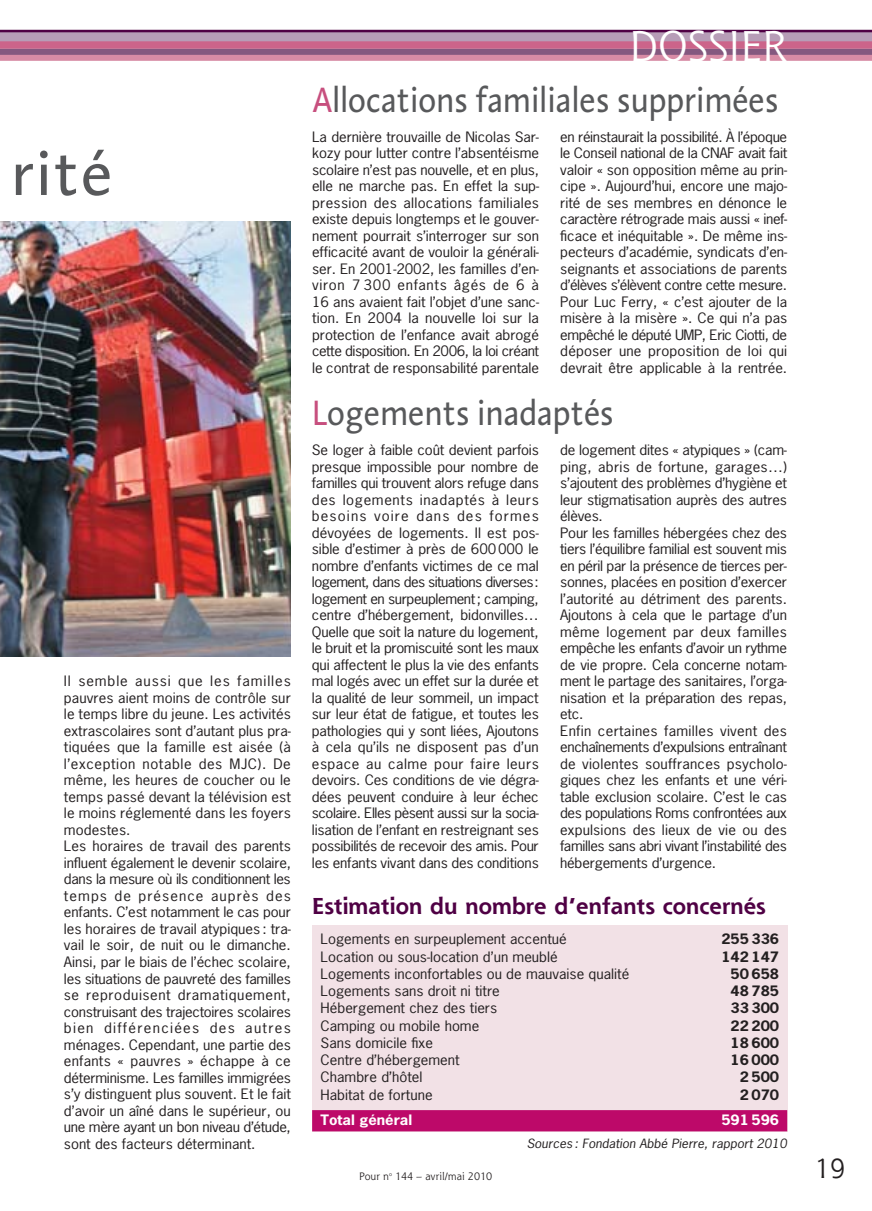
<style>
.page{position:relative;width:872px;height:1211px;background:#fff}
.page>*{position:absolute;margin:0;border:0;box-sizing:border-box;transform-origin:0 0}
.t1{font:63px "Aroma LT";color:#58595b}
.t2{font:42px "Shannon";color:#fff}
.t3{font:36px "Aroma LT";letter-spacing:-.015em;color:#58595b;scale:.9 1}
.t4{font:27px "Shannon";color:#231f20}
.t5{font:700 22.5px "Shannon";color:#4f0044}
.t6{font:13.5px/16.5px "News Gothic";letter-spacing:-.005em;color:#231f20;text-align:justify;scale:1.1 1}
.t7{font:700 13.5px "News Gothic";color:#231f20;scale:1.1 1}
.t8{font:700 13.5px "News Gothic";color:#fff;scale:1.1 1}
.t9{font:italic 12px "News Gothic";color:#231f20;scale:1.1 1}
.t10{font:10.5px "Shannon";color:#231f20}
.s1{color:#c74f7e}
</style>
<div class="page">
<div style="left:1px;top:30px;width:871px;height:12px;background:#4f0044"></div>
<div style="left:1px;top:40px;width:871px;height:9px;background:#cc648a"></div>
<svg style="left:1px;top:49px;width:871px;height:6px;fill:#84587f"></svg>
<div style="left:1px;top:32px;width:871px;height:9px;background:#b79db7"></div>
<div style="left:1px;top:55px;width:871px;height:6px;background:#d78ba5"></div>
<div style="left:312px;top:925px;width:475px;height:206px;background:#f2e1e6"></div>
<div style="left:312px;top:1110px;width:475px;height:21px;background:#bd0969"></div>
<img style="left:1px;top:221px;width:290px;height:435px">
<h1 class="t1" style="left:11px;top:149px;width:103px">rité</h1>
<p class="t6" style="left:64px;top:674px;width:208px;text-align:left">Il semble aussi que les familles pauvres aient moins de contrôle sur le temps libre du jeune. Les activités extrascolaires sont d’autant plus pra&shy;tiquées que la famille est aisée (à l’exception notable des MJC). De même, les heures de coucher ou le temps passé devant la télévision est le moins réglementé dans les foyers modestes.<br>Les horaires de travail des parents influent également le devenir scolaire, dans la mesure où ils conditionnent les temps de présence auprès des enfants. C’est notamment le cas pour les horaires de travail atypiques : tra&shy;vail le soir, de nuit ou le dimanche.<br>Ainsi, par le biais de l’échec scolaire, les situations de pauvreté des familles se reproduisent dramatiquement, construisant des trajectoires scolaires bien différenciées des autres ménages. Cependant, une partie des enfants « pauvres » échappe à ce déterminisme. Les familles immigrées s’y distinguent plus souvent. Et le fait d’avoir un aîné dans le supérieur, ou une mère ayant un bon niveau d’étude, sont des facteurs déterminant.</p>
<h2 class="t2" style="left:629px;top:29px;width:159px">DOSSIER</h2>
<h3 class="t3" style="left:312px;top:86px;width:520px"><span class="s1">A</span>llocations familiales supprimées</h3>
<p class="t6" style="left:312px;top:129px;width:208px">La dernière trouvaille de Nicolas Sar&shy;kozy pour lutter contre l’absentéisme scolaire n’est pas nouvelle, et en plus, elle ne marche pas. En effet la sup&shy;pression des allocations familiales existe depuis longtemps et le gouver&shy;nement pourrait s’interroger sur son efficacité avant de vouloir la générali&shy;ser. En 2001-2002, les familles d’en&shy;viron 7 300 enfants âgés de 6 à 16 ans avaient fait l’objet d’une sanc&shy;tion. En 2004 la nouvelle loi sur la protection de l’enfance avait abrogé cette disposition. En 2006, la loi créant le contrat de responsabilité parentale</p>
<p class="t6" style="left:560px;top:129px;width:208px">en réinstaurait la possibilité. À l’époque le Conseil national de la CNAF avait fait valoir « son opposition même au prin&shy;cipe ». Aujourd’hui, encore une majo&shy;rité de ses membres en dénonce le caractère rétrograde mais aussi « inef&shy;ficace et inéquitable ». De même ins&shy;pecteurs d’académie, syndicats d’en&shy;seignants et associations de parents d’élèves s’élèvent contre cette mesure.<br>Pour Luc Ferry, « c’est ajouter de la misère à la misère ». Ce qui n’a pas empêché le député UMP, Eric Ciotti, de déposer une proposition de loi qui devrait être applicable à la rentrée.</p>
<h3 class="t3" style="left:312px;top:399px;width:337px"><span class="s1">L</span>ogements inadaptés</h3>
<p class="t6" style="left:312px;top:443px;width:208px">Se loger à faible coût devient parfois presque impossible pour nombre de familles qui trouvent alors refuge dans des logements inadaptés à leurs besoins voire dans des formes dévoyées de logements. Il est pos&shy;sible d’estimer à près de 600000 le nombre d’enfants victimes de ce mal logement, dans des situations diverses: logement en surpeuplement; camping, centre d’hébergement, bidonvilles… Quelle que soit la nature du logement, le bruit et la promiscuité sont les maux qui affectent le plus la vie des enfants mal logés avec un effet sur la durée et la qualité de leur sommeil, un impact sur leur état de fatigue, et toutes les pathologies qui y sont liées, Ajoutons à cela qu’ils ne disposent pas d’un espace au calme pour faire leurs devoirs. Ces conditions de vie dégra&shy;dées peuvent conduire à leur échec scolaire. Elles pèsent aussi sur la socia&shy;lisation de l’enfant en restreignant ses possibilités de recevoir des amis. Pour les enfants vivant dans des conditions</p>
<p class="t6" style="left:560px;top:443px;width:208px;text-align:left">de logement dites « atypiques » (cam&shy;ping, abris de fortune, garages…) s’ajoutent des problèmes d’hygiène et leur stigmatisation auprès des autres élèves.<br>Pour les familles hébergées chez des tiers l’équilibre familial est souvent mis en péril par la présence de tierces per&shy;sonnes, placées en position d’exercer l’autorité au détriment des parents.<br>Ajoutons à cela que le partage d’un même logement par deux familles empêche les enfants d’avoir un rythme de vie propre. Cela concerne notam&shy;ment le partage des sanitaires, l’orga&shy;nisation et la préparation des repas, etc.<br>Enfin certaines familles vivent des enchaînements d’expulsions entraînant de violentes souffrances psycholo&shy;giques chez les enfants et une véri&shy;table exclusion scolaire. C’est le cas des populations Roms confrontées aux expulsions des lieux de vie ou des familles sans abri vivant l’instabilité des hébergements d’urgence.</p>
<h3 class="t5" style="left:312px;top:897px;width:455px">Estimation du nombre d’enfants concernés</h3>
<p class="t6" style="left:320px;top:932px;width:225px">Logements en surpeuplement accentué</p>
<p class="t7" style="left:721px;top:934px;width:54px">255 336</p>
<p class="t6" style="left:320px;top:949px;width:217px">Location ou sous-location d’un meublé</p>
<p class="t7" style="left:721px;top:951px;width:54px">142 147</p>
<p class="t6" style="left:320px;top:966px;width:282px">Logements inconfortables ou de mauvaise qualité</p>
<p class="t7" style="left:730px;top:968px;width:46px">50 658</p>
<p class="t6" style="left:320px;top:984px;width:164px">Logements sans droit ni titre</p>
<p class="t7" style="left:730px;top:985px;width:46px">48 785</p>
<p class="t6" style="left:320px;top:1001px;width:162px">Hébergement chez des tiers</p>
<p class="t7" style="left:730px;top:1003px;width:46px">33 300</p>
<p class="t6" style="left:320px;top:1018px;width:146px">Camping ou mobile home</p>
<p class="t7" style="left:730px;top:1020px;width:46px">22 200</p>
<p class="t6" style="left:320px;top:1035px;width:104px">Sans domicile fixe</p>
<p class="t7" style="left:730px;top:1037px;width:46px">18 600</p>
<p class="t6" style="left:320px;top:1053px;width:128px">Centre d’hébergement</p>
<p class="t7" style="left:730px;top:1054px;width:46px">16 000</p>
<p class="t6" style="left:320px;top:1070px;width:94px">Chambre d’hôtel</p>
<p class="t7" style="left:739px;top:1072px;width:37px">2 500</p>
<p class="t6" style="left:320px;top:1087px;width:103px">Habitat de fortune</p>
<p class="t7" style="left:739px;top:1089px;width:37px">2 070</p>
<p class="t8" style="left:320px;top:1115px;width:85px">Total général</p>
<p class="t8" style="left:721px;top:1115px;width:54px">591 596</p>
<p class="t10" style="left:359px;top:1172px;width:134px">Pour n<sup>o</sup> 144 – avril/mai 2010</p>
<p class="t9" style="left:526px;top:1139px;width:238px">Sources : Fondation Abbé Pierre, rapport 2010</p>
<h3 class="t4" style="left:814px;top:1157px;width:32px">19</h3>
</div>
